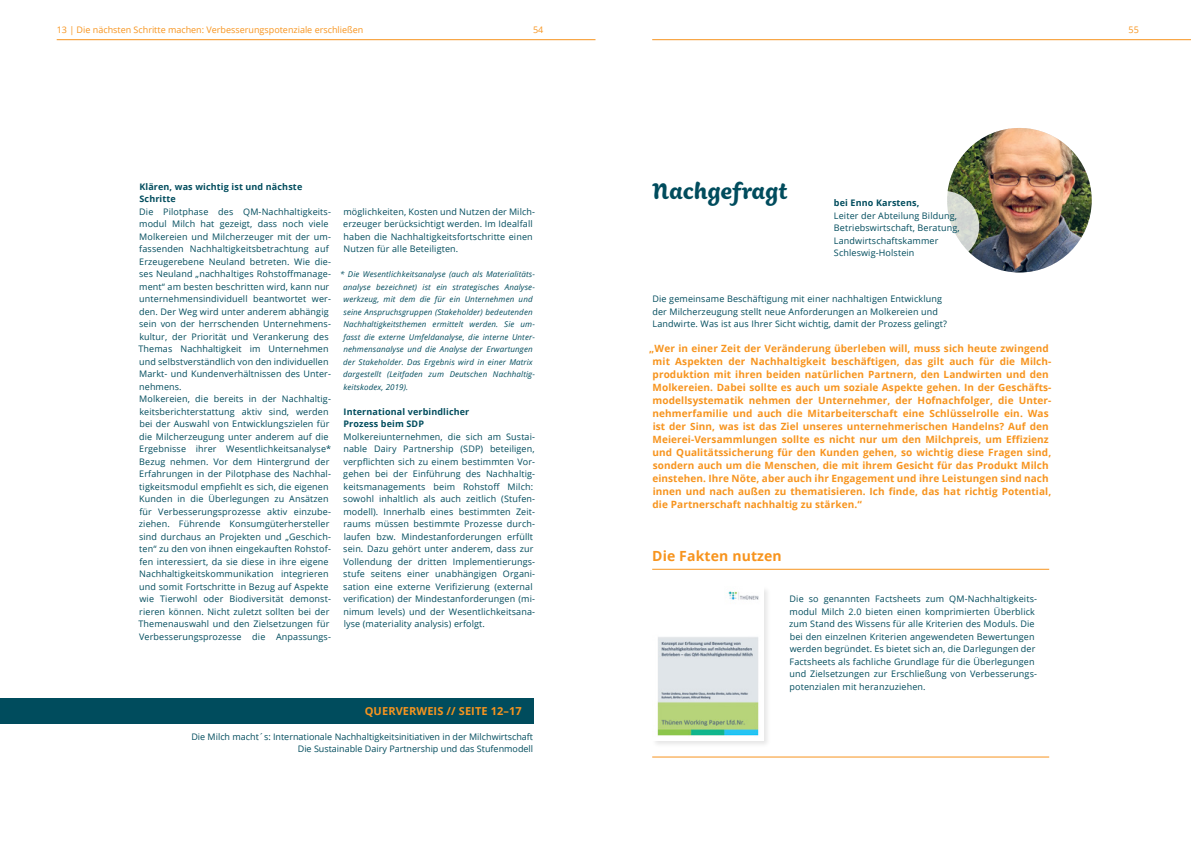
<style>
.page{position:relative;width:1191px;height:842px;background:#fff}
.page>*{position:absolute;margin:0;border:0;box-sizing:border-box;transform-origin:0 0}
.t1{font:700 36px "Aisha Latin";color:#004c5d}
.t2{font:700 14px "Open Sans";letter-spacing:.01em;color:#f7941e}
.t3{font:700 11px "Open Sans";letter-spacing:.01em;color:#f7941e}
.t4{font:700 10px/13px "Open Sans";letter-spacing:.01em;color:#f7941e}
.t5{font:9px/12.5px "Open Sans";letter-spacing:.015em;color:#004c5d}
.t6{font:700 9px/12.5px "Open Sans";letter-spacing:.015em;color:#004c5d}
.t7{font:9px "Open Sans";color:#f7941e}
.t8{font:italic 8px/12.5px "Open Sans";letter-spacing:.015em;color:#004c5d}
</style>
<div class="page">
<hr style="left:57px;top:39px;width:538px;height:1px;background:#f7941e">
<hr style="left:652px;top:39px;width:539px;height:1px;background:#f7941e">
<hr style="left:652px;top:569px;width:397px;height:1px;background:#f7941e">
<hr style="left:652px;top:757px;width:397px;height:1px;background:#f7941e">
<img style="left:947px;top:128px;width:144px;height:145px;border-radius:72px">
<div style="left:651px;top:585px;width:119px;height:162px;background:#f4f4f4"></div>
<img style="left:652px;top:586px;width:111px;height:154px">
<div style="left:807px;top:191px;width:172px;height:70px;background:#fff;border-radius:35px"></div>
<div style="left:0;top:698px;width:533px;height:25px;background:#004c5d"></div>
<p class="t7" style="left:57px;top:24px;width:308px">13 | Die nächsten Schritte machen: Verbesserungspotenziale erschließen</p>
<p class="t7" style="left:533px;top:24px;width:12px">54</p>
<p class="t7" style="left:1128px;top:24px;width:12px">55</p>
<p class="t6" style="left:139px;top:180px;width:164px">Klären, was wichtig ist und nächste<br>Schritte</p>
<p class="t5" style="left:138px;top:205px;width:194px">Die Pilotphase des QM-Nachhaltigkeits&shy;modul Milch hat gezeigt, dass noch viele Molkereien und Milcherzeuger mit der um&shy;fassenden Nachhaltigkeitsbetrachtung auf Erzeugerebene Neuland betreten. Wie die&shy;ses Neuland „nachhaltiges Rohstoffmanage&shy;ment“ am besten beschritten wird, kann nur unternehmensindividuell beantwortet wer&shy;den. Der Weg wird unter anderem abhängig sein von der herrschenden Unternehmens&shy;kultur, der Priorität und Verankerung des Themas Nachhaltigkeit im Unternehmen und selbstverständlich von den individuellen Markt- und Kundenverhältnissen des Unter&shy;nehmens.<br>Molkereien, die bereits in der Nachhaltig&shy;keitsberichterstattung aktiv sind, werden bei der Auswahl von Entwicklungszielen für die Milcherzeugung unter anderem auf die Ergebnisse ihrer Wesentlichkeitsanalyse* Bezug nehmen. Vor dem Hintergrund der Erfahrungen in der Pilotphase des Nachhal&shy;tigkeitsmodul empfiehlt es sich, die eigenen Kunden in die Überlegungen zu Ansätzen für Verbesserungsprozesse aktiv einzube&shy;ziehen. Führende Konsumgüterhersteller sind durchaus an Projekten und „Geschich&shy;ten“ zu den von ihnen eingekauften Rohstof&shy;fen interessiert, da sie diese in ihre eigene Nachhaltigkeitskommunikation integrieren und somit Fortschritte in Bezug auf Aspekte wie Tierwohl oder Biodiversität demonst&shy;rieren können. Nicht zuletzt sollten bei der Themenauswahl und den Zielsetzungen für Verbesserungsprozesse die Anpassungs-</p>
<p class="t5" style="left:343px;top:205px;width:193px">möglichkeiten, Kosten und Nutzen der Milch&shy;erzeuger berücksichtigt werden. Im Idealfall haben die Nachhaltigkeitsfortschritte einen Nutzen für alle Beteiligten.</p>
<p class="t8" style="left:343px;top:268px;width:193px;text-indent:-3px">* Die Wesentlichkeitsanalyse (auch als Materialitäts&shy;analyse bezeichnet) ist ein strategisches Analyse&shy;werkzeug, mit dem die für ein Unternehmen und seine Anspruchsgruppen (Stakeholder) bedeutenden Nachhaltigkeitsthemen ermittelt werden. Sie um&shy;fasst die externe Umfeldanalyse, die interne Unter&shy;nehmensanalyse und die Analyse der Erwartungen der Stakeholder. Das Ergebnis wird in einer Matrix dargestellt (Leitfaden zum Deutschen Nachhaltig&shy;keitskodex, 2019).</p>
<p class="t6" style="left:343px;top:405px;width:127px">International verbindlicher<br>Prozess beim SDP</p>
<p class="t5" style="left:343px;top:430px;width:193px">Molkereiunternehmen, die sich am Sustai&shy;nable Dairy Partnership (SDP) beteiligen, verpflichten sich zu einem bestimmten Vor&shy;gehen bei der Einführung des Nachhaltig&shy;keitsmanagements beim Rohstoff Milch: sowohl inhaltlich als auch zeitlich (Stufen&shy;modell). Innerhalb eines bestimmten Zeit&shy;raums müssen bestimmte Prozesse durch&shy;laufen bzw. Mindestanforderungen erfüllt sein. Dazu gehört unter anderem, dass zur Vollendung der dritten Implementierungs&shy;stufe seitens einer unabhängigen Organi&shy;sation eine externe Verifizierung (external verification) der Mindestanforderungen (mi&shy;nimum levels) und der Wesentlichkeitsana&shy;lyse (materiality analysis) erfolgt.</p>
<p class="t3" style="left:365px;top:703px;width:158px">QUERVERWEIS // SEITE 12–17</p>
<p class="t5" style="left:191px;top:730px;width:343px;text-align:right">Die Milch macht´s: Internationale Nachhaltigkeitsinitiativen in der Milchwirtschaft<br>Die Sustainable Dairy Partnership und das Stufenmodell</p>
<h1 class="t1" style="left:651px;top:165px;width:137px">Nachgefragt</h1>
<p class="t6" style="left:834px;top:196px;width:87px">bei Enno Karstens,</p>
<p class="t5" style="left:834px;top:209px;width:127px">Leiter der Abteilung Bildung,<br>Betriebswirtschaft, Beratung,<br>Landwirtschaftskammer<br>Schleswig-Holstein</p>
<p class="t5" style="left:652px;top:292px;width:296px">Die gemeinsame Beschäftigung mit einer nachhaltigen Entwicklung der Milcherzeugung stellt neue Anforderungen an Molkereien und<br>Landwirte. Was ist aus Ihrer Sicht wichtig, damit der Prozess gelingt?</p>
<p class="t4" style="left:652px;top:342px;width:400px;text-indent:-3px">„Wer in einer Zeit der Veränderung überleben will, muss sich heute zwingend mit Aspekten der Nachhaltigkeit beschäftigen, das gilt auch für die Milch&shy;produktion mit ihren beiden natürlichen Partnern, den Landwirten und den Molkereien. Dabei sollte es auch um soziale Aspekte gehen. In der Geschäfts&shy;modellsystematik nehmen der Unternehmer, der Hofnachfolger, die Unter&shy;nehmerfamilie und auch die Mitarbeiterschaft eine Schlüsselrolle ein. Was ist der Sinn, was ist das Ziel unseres unternehmerischen Handelns? Auf den Meierei-Versammlungen sollte es nicht nur um den Milchpreis, um Effizienz und Qualitätssicherung für den Kunden gehen, so wichtig diese Fragen sind, sondern auch um die Menschen, die mit ihrem Gesicht für das Produkt Milch einstehen. Ihre Nöte, aber auch ihr Engagement und ihre Leistungen sind nach innen und nach außen zu thematisieren. Ich finde, das hat richtig Potential, die Partnerschaft nachhaltig zu stärken.“</p>
<h2 class="t2" style="left:652px;top:546px;width:131px">Die Fakten nutzen</h2>
<p class="t5" style="left:789px;top:592px;width:249px">Die so genannten Factsheets zum QM-Nachhaltigkeits&shy;modul Milch 2.0 bieten einen komprimierten Überblick zum Stand des Wissens für alle Kriterien des Moduls. Die bei den einzelnen Kriterien angewendeten Bewertungen werden begründet. Es bietet sich an, die Darlegungen der Factsheets als fachliche Grundlage für die Überlegungen und Zielsetzungen zur Erschließung von Verbesserungs&shy;potenzialen mit heranzuziehen.</p>
</div>
